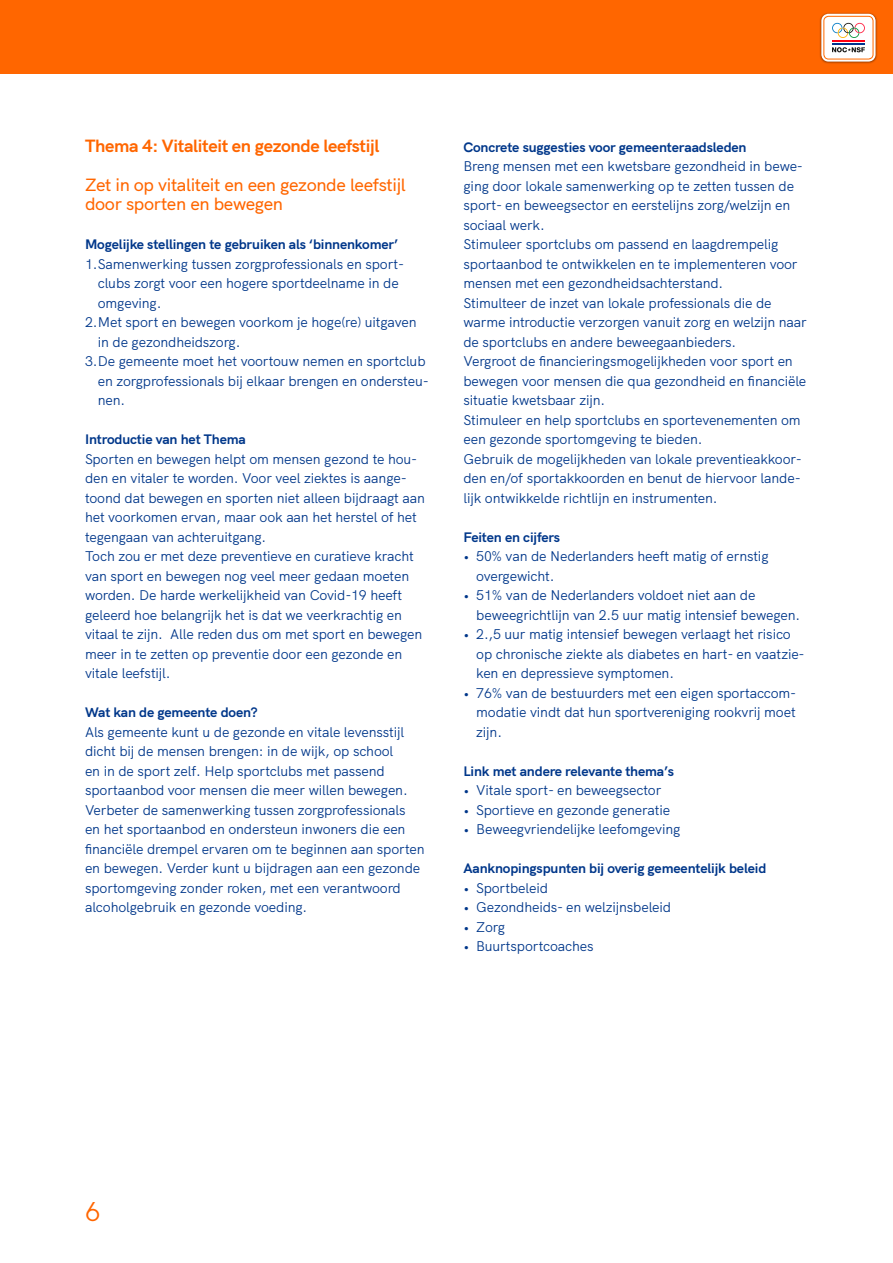
<style>
.page{position:relative;width:893px;height:1263px;background:#fff}
.page>*{position:absolute;margin:0;border:0;box-sizing:border-box;transform-origin:0 0}
.t1{font:27px "HK Grotesk";color:#f60}
.TUSSENKOP{font:500 18px/19.5px "HK Grotesk";letter-spacing:-.02em;color:#f60}
.THEMA{font:700 18px "HK Grotesk";letter-spacing:-.02em;color:#f60}
.BODY{font:13.95px/19.5px "HK Grotesk";letter-spacing:-.01em;color:#00378a}
.BODY_BOLD_AL{font:700 13.95px "HK Grotesk";letter-spacing:-.01em;color:#00378a}
</style>
<div class="page">
<div style="left:0;top:0;width:893px;height:73px;background:#f60"></div>
<img style="left:820px;top:13px;width:57px;height:51px">
<svg style="left:821px;top:14px;width:54px;height:48px;background:#e8d5cc"></svg>
<p class="THEMA" style="left:85px;top:131px;width:296px">Thema 4: Vitaliteit en gezonde leefstijl</p>
<p class="TUSSENKOP" style="left:85px;top:173px;width:322px">Zet in op vitaliteit en een gezonde leefstijl door sporten en bewegen</p>
<p class="BODY_BOLD_AL" style="left:85px;top:233px;width:314px">Mogelijke stellingen te gebruiken als ‘binnenkomer’</p>
<p class="BODY" style="left:98px;top:253px;width:308px;text-indent:-13px">1.Samenwerking tussen zorgprofessionals en sport&shy;clubs zorgt voor een hogere sportdeelname in de omgeving.</p>
<p class="BODY" style="left:98px;top:311px;width:320px;text-indent:-13px">2.Met sport en bewegen voorkom je hoge(re) uitgaven in de gezondheidszorg.</p>
<p class="BODY" style="left:98px;top:350px;width:333px;text-indent:-13px">3.De gemeente moet het voortouw nemen en sportclub en zorgprofessionals bij elkaar brengen en ondersteu&shy;nen.</p>
<p class="BODY_BOLD_AL" style="left:85px;top:428px;width:162px">Introductie van het Thema</p>
<p class="BODY" style="left:85px;top:448px;width:341px">Sporten en bewegen helpt om mensen gezond te hou&shy;den en vitaler te worden. Voor veel ziektes is aange&shy;toond dat bewegen en sporten niet alleen bijdraagt aan het voorkomen ervan, maar ook aan het herstel of het tegengaan van achteruitgang.</p>
<p class="BODY" style="left:85px;top:545px;width:339px">Toch zou er met deze preventieve en curatieve kracht van sport en bewegen nog veel meer gedaan moeten worden. De harde werkelijkheid van Covid-19 heeft geleerd hoe belangrijk het is dat we veerkrachtig en vitaal te zijn. Alle reden dus om met sport en bewegen meer in te zetten op preventie door een gezonde en vitale leefstijl.</p>
<p class="BODY_BOLD_AL" style="left:85px;top:701px;width:174px">Wat kan de gemeente doen?</p>
<p class="BODY" style="left:85px;top:721px;width:341px">Als gemeente kunt u de gezonde en vitale levensstijl dicht bij de mensen brengen: in de wijk, op school<br>en in de sport zelf. Help sportclubs met passend sportaanbod voor mensen die meer willen bewegen.<br>Verbeter de samenwerking tussen zorgprofessionals<br>en het sportaanbod en ondersteun inwoners die een financiële drempel ervaren om te beginnen aan sporten en bewegen. Verder kunt u bijdragen aan een gezonde sportomgeving zonder roken, met een verantwoord alcoholgebruik en gezonde voeding.</p>
<p class="BODY_BOLD_AL" style="left:463px;top:136px;width:285px">Concrete suggesties voor gemeenteraadsleden</p>
<p class="BODY" style="left:463px;top:155px;width:341px">Breng mensen met een kwetsbare gezondheid in bewe&shy;ging door lokale samenwerking op te zetten tussen de sport- en beweegsector en eerstelijns zorg/welzijn en sociaal werk.</p>
<p class="BODY" style="left:463px;top:233px;width:336px">Stimuleer sportclubs om passend en laagdrempelig sportaanbod te ontwikkelen en te implementeren voor mensen met een gezondheidsachterstand.</p>
<p class="BODY" style="left:463px;top:292px;width:345px">Stimulteer de inzet van lokale professionals die de warme introductie verzorgen vanuit zorg en welzijn naar de sportclubs en andere beweegaanbieders.</p>
<p class="BODY" style="left:463px;top:350px;width:344px">Vergroot de financieringsmogelijkheden voor sport en bewegen voor mensen die qua gezondheid en financiële situatie kwetsbaar zijn.</p>
<p class="BODY" style="left:463px;top:409px;width:339px">Stimuleer en help sportclubs en sportevenementen om een gezonde sportomgeving te bieden.</p>
<p class="BODY" style="left:463px;top:448px;width:340px;text-align:justify">Gebruik de mogelijkheden van lokale preventieakkoor&shy;den en/of sportakkoorden en benut de hiervoor lande&shy;lijk ontwikkelde richtlijn en instrumenten.</p>
<p class="BODY_BOLD_AL" style="left:463px;top:526px;width:98px">Feiten en cijfers</p>
<p class="BODY" style="left:476px;top:545px;width:294px;text-indent:-13px">• 50% van de Nederlanders heeft matig of ernstig overgewicht.</p>
<p class="BODY" style="left:476px;top:584px;width:325px;text-indent:-13px">• 51% van de Nederlanders voldoet niet aan de beweegrichtlijn van 2.5 uur matig intensief bewegen.</p>
<p class="BODY" style="left:476px;top:623px;width:330px;text-indent:-13px">• 2.,5 uur matig intensief bewegen verlaagt het risico op chronische ziekte als diabetes en hart- en vaatzie&shy;ken en depressieve symptomen.</p>
<p class="BODY" style="left:476px;top:682px;width:322px;text-align:justify;text-indent:-13px">• 76% van de bestuurders met een eigen sportaccom&shy;modatie vindt dat hun sportvereniging rookvrij moet zijn.</p>
<p class="BODY_BOLD_AL" style="left:463px;top:760px;width:212px">Link met andere relevante thema’s</p>
<p class="BODY" style="left:463px;top:779px;width:199px">• Vitale sport- en beweegsector</p>
<p class="BODY" style="left:463px;top:799px;width:208px">• Sportieve en gezonde generatie</p>
<p class="BODY" style="left:463px;top:818px;width:218px">• Beweegvriendelijke leefomgeving</p>
<p class="BODY_BOLD_AL" style="left:463px;top:857px;width:304px">Aanknopingspunten bij overig gemeentelijk beleid</p>
<p class="BODY" style="left:463px;top:877px;width:86px">• Sportbeleid</p>
<p class="BODY" style="left:463px;top:896px;width:209px">• Gezondheids- en welzijnsbeleid</p>
<p class="BODY" style="left:463px;top:916px;width:43px">• Zorg</p>
<p class="BODY" style="left:463px;top:935px;width:132px">• Buurtsportcoaches</p>
<h1 class="t1" style="left:85px;top:1190px;width:17px">6</h1>
</div>
